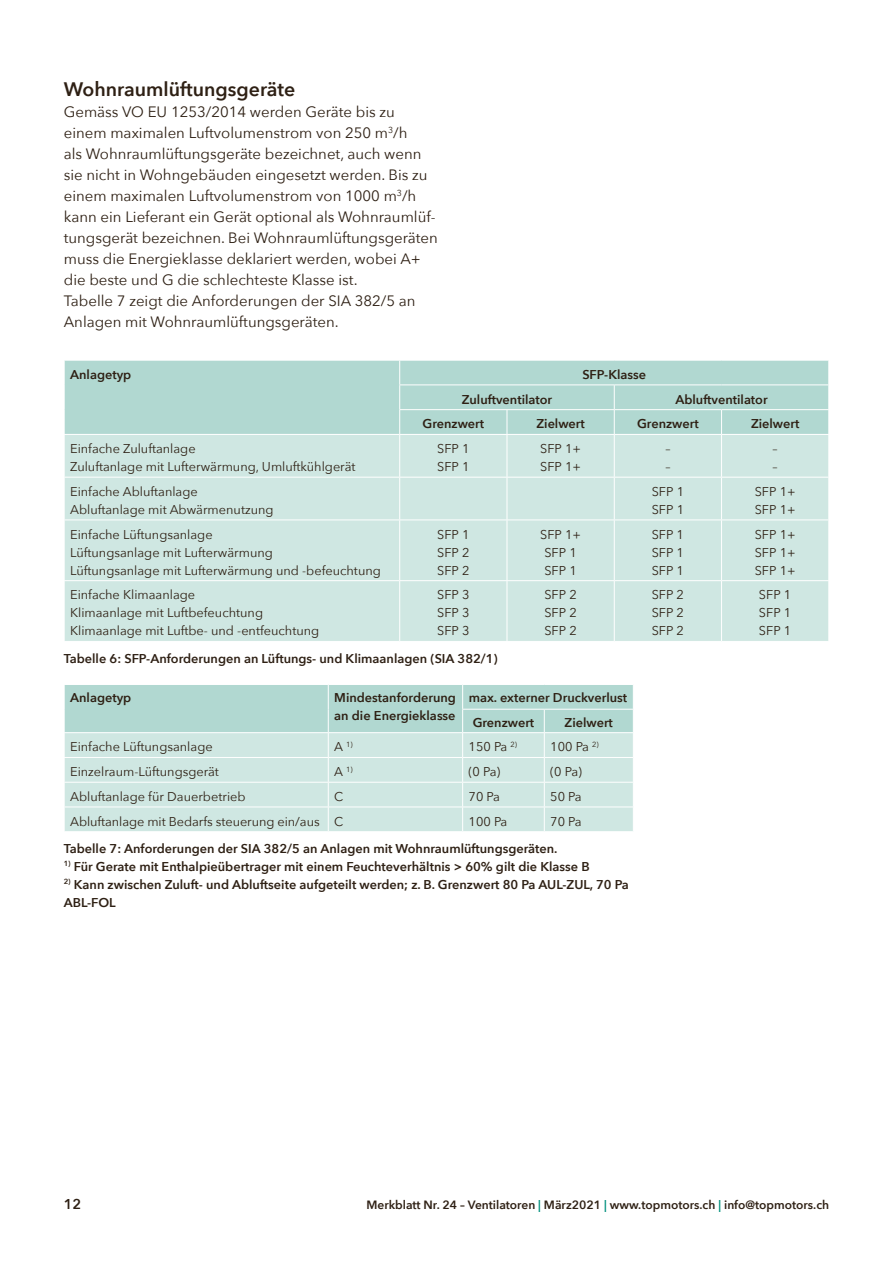
<style>
.page{position:relative;width:893px;height:1263px;background:#fff}
.page>*{position:absolute;margin:0;border:0;box-sizing:border-box;transform-origin:0 0}
.t1{font:600 19.5px "Avenir Next";color:#2e2014}
.t2{font:15px/21px "Avenir Next";color:#2e2014}
.t3{font:600 14.25px "Avenir Next";color:#2e2014}
.t4{font:12.75px/18px "Avenir Next";color:#2e2014}
.t5{font:600 12.75px/18px "Avenir Next";color:#2e2014}
.t6{font:600 12px "Avenir Next";color:#2e2014}
.t7{font:7.5px "Avenir Next";color:#2e2014}
.s1{font-size:12.75px}
.s2{color:#00907d}
</style>
<div class="page">
<svg style="left:64px;top:684px;width:569px;height:147px;background:#c7e3dd"></svg>
<div style="left:65px;top:361px;width:763px;height:73px;background:#b1d8d1"></div>
<div style="left:65px;top:435px;width:763px;height:206px;background:#cfe7e2"></div>
<svg style="left:64px;top:360px;width:1px;height:74px"></svg>
<hr style="left:399px;top:384px;width:108px;height:1px;background:#fff">
<hr style="left:507px;top:384px;width:107px;height:1px;background:#fff">
<hr style="left:614px;top:384px;width:107px;height:1px;background:#fff">
<hr style="left:721px;top:384px;width:108px;height:1px;background:#fff">
<hr style="left:399px;top:409px;width:108px;height:1px;background:#fff">
<svg style="left:399px;top:360px;width:1px;height:74px"></svg>
<hr style="left:507px;top:409px;width:107px;height:1px;background:#fff">
<svg style="left:507px;top:410px;width:1px;height:24px"></svg>
<hr style="left:614px;top:409px;width:107px;height:1px;background:#fff">
<svg style="left:614px;top:385px;width:1px;height:49px"></svg>
<hr style="left:721px;top:409px;width:108px;height:1px;background:#fff">
<svg style="left:721px;top:410px;width:1px;height:24px"></svg>
<svg style="left:828px;top:360px;width:1px;height:74px"></svg>
<hr style="left:399px;top:435px;width:1px;height:42px;background:#fff">
<hr style="left:507px;top:435px;width:1px;height:42px;background:#fff">
<hr style="left:614px;top:435px;width:1px;height:42px;background:#fff">
<hr style="left:721px;top:435px;width:1px;height:42px;background:#fff">
<hr style="left:64px;top:477px;width:336px;height:1px;background:#fff">
<hr style="left:400px;top:477px;width:107px;height:1px;background:#fff">
<hr style="left:399px;top:477px;width:1px;height:42px;background:#fff">
<hr style="left:507px;top:477px;width:107px;height:1px;background:#fff">
<hr style="left:507px;top:477px;width:1px;height:42px;background:#fff">
<hr style="left:614px;top:477px;width:107px;height:1px;background:#fff">
<hr style="left:614px;top:477px;width:1px;height:42px;background:#fff">
<hr style="left:721px;top:477px;width:108px;height:1px;background:#fff">
<hr style="left:721px;top:477px;width:1px;height:42px;background:#fff">
<hr style="left:64px;top:519px;width:336px;height:1px;background:#fff">
<hr style="left:400px;top:519px;width:107px;height:1px;background:#fff">
<hr style="left:399px;top:520px;width:1px;height:60px;background:#fff">
<hr style="left:507px;top:519px;width:107px;height:1px;background:#fff">
<hr style="left:507px;top:520px;width:1px;height:60px;background:#fff">
<hr style="left:614px;top:519px;width:107px;height:1px;background:#fff">
<hr style="left:614px;top:520px;width:1px;height:60px;background:#fff">
<hr style="left:721px;top:519px;width:108px;height:1px;background:#fff">
<hr style="left:721px;top:520px;width:1px;height:60px;background:#fff">
<hr style="left:64px;top:580px;width:336px;height:1px;background:#fff">
<hr style="left:400px;top:580px;width:107px;height:1px;background:#fff">
<hr style="left:399px;top:581px;width:1px;height:60px;background:#fff">
<hr style="left:507px;top:580px;width:107px;height:1px;background:#fff">
<hr style="left:507px;top:581px;width:1px;height:60px;background:#fff">
<hr style="left:614px;top:580px;width:107px;height:1px;background:#fff">
<hr style="left:614px;top:581px;width:1px;height:60px;background:#fff">
<hr style="left:721px;top:580px;width:108px;height:1px;background:#fff">
<hr style="left:721px;top:581px;width:1px;height:60px;background:#fff">
<h1 class="t1" style="left:64px;top:72px;width:233px">Wohnraumlüftungsgeräte</h1>
<p class="t2" style="left:64px;top:101px;width:376px">Gemäss VO EU 1253/2014 werden Geräte bis zu einem maximalen Luftvolumenstrom von 250 m<sup>3</sup>/h<br>als Wohnraumlüftungsgeräte bezeichnet, auch wenn sie nicht in Wohngebäuden eingesetzt werden. Bis zu einem maximalen Luftvolumenstrom von 1000 m<sup>3</sup>/h kann ein Lieferant ein Gerät optional als Wohnraumlüf&shy;tungsgerät bezeichnen. Bei Wohnraumlüftungsgeräten muss die Energieklasse deklariert werden, wobei A+ die beste und G die schlechteste Klasse ist.<br>Tabelle 7 zeigt die Anforderungen der SIA 382/5 an Anlagen mit Wohnraumlüftungsgeräten.</p>
<p class="t5" style="left:70px;top:365px;width:63px">Anlagetyp</p>
<p class="t5" style="left:582px;top:365px;width:65px">SFP-Klasse</p>
<p class="t5" style="left:462px;top:390px;width:92px">Zuluftventilator</p>
<p class="t5" style="left:675px;top:390px;width:94px">Abluftventilator</p>
<p class="t5" style="left:423px;top:415px;width:63px">Grenzwert</p>
<p class="t5" style="left:536px;top:415px;width:50px">Zielwert</p>
<p class="t5" style="left:637px;top:415px;width:63px">Grenzwert</p>
<p class="t5" style="left:751px;top:415px;width:50px">Zielwert</p>
<p class="t4" style="left:70px;top:439px;width:287px">Einfache Zuluftanlage<br>Zuluftanlage mit Lufterwärmung, Umluftkühlgerät</p>
<p class="t4" style="left:437px;top:439px;width:34px">SFP 1<br>SFP 1</p>
<p class="t4" style="left:540px;top:439px;width:42px">SFP 1+<br>SFP 1+</p>
<p class="t4" style="left:665px;top:439px;width:7px">– –</p>
<p class="t4" style="left:773px;top:439px;width:7px">– –</p>
<p class="t4" style="left:70px;top:482px;width:205px">Einfache Abluftanlage<br>Abluftanlage mit Abwärmenutzung</p>
<p class="t4" style="left:652px;top:482px;width:34px">SFP 1<br>SFP 1</p>
<p class="t4" style="left:755px;top:482px;width:42px">SFP 1+<br>SFP 1+</p>
<p class="t4" style="left:70px;top:525px;width:312px">Einfache Lüftungsanlage<br>Lüftungsanlage mit Lufterwärmung<br>Lüftungsanlage mit Lufterwärmung und -befeuchtung</p>
<p class="t4" style="left:437px;top:525px;width:34px;text-align:justify">SFP 1<br>SFP 2<br>SFP 2</p>
<p class="t4" style="left:540px;top:525px;width:42px;text-align:center">SFP 1+<br>SFP 1<br>SFP 1</p>
<p class="t4" style="left:652px;top:525px;width:34px;text-align:justify">SFP 1<br>SFP 1<br>SFP 1</p>
<p class="t4" style="left:755px;top:525px;width:42px;text-align:justify">SFP 1+ SFP 1+ SFP 1+</p>
<p class="t4" style="left:70px;top:585px;width:251px">Einfache Klimaanlage<br>Klimaanlage mit Luftbefeuchtung<br>Klimaanlage mit Luftbe- und -entfeuchtung</p>
<p class="t4" style="left:437px;top:585px;width:34px;text-align:justify">SFP 3<br>SFP 3<br>SFP 3</p>
<p class="t4" style="left:544px;top:585px;width:34px;text-align:justify">SFP 2<br>SFP 2<br>SFP 2</p>
<p class="t4" style="left:652px;top:585px;width:34px;text-align:justify">SFP 2<br>SFP 2<br>SFP 2</p>
<p class="t4" style="left:759px;top:585px;width:34px;text-align:justify">SFP 1<br>SFP 1<br>SFP 1</p>
<p class="t5" style="left:64px;top:649px;width:436px">Tabelle 6: SFP-Anforderungen an Lüftungs- und Klimaanlagen (SIA 382/1)</p>
<p class="t5" style="left:70px;top:688px;width:63px">Anlagetyp</p>
<p class="t5" style="left:334px;top:688px;width:123px">Mindestanforderung an die Energieklasse</p>
<p class="t5" style="left:473px;top:685px;width:156px;line-height:24.8px;text-indent:-4px">max. externer Druckverlust<br>Grenzwert</p>
<p class="t5" style="left:565px;top:713px;width:50px">Zielwert</p>
<p class="t4" style="left:70px;top:737px;width:144px">Einfache Lüftungsanlage</p>
<p class="t7" style="left:334px;top:738px;width:20px"><span class="s1">A</span> 1)</p>
<p class="t4" style="left:469px;top:737px;width:50px">150 Pa <sup>2)</sup></p>
<p class="t4" style="left:550px;top:737px;width:50px">100 Pa <sup>2)</sup></p>
<p class="t4" style="left:70px;top:762px;width:150px">Einzelraum-Lüftungsgerät</p>
<p class="t7" style="left:334px;top:763px;width:20px"><span class="s1">A</span> 1)</p>
<p class="t4" style="left:469px;top:762px;width:33px">(0 Pa)</p>
<p class="t4" style="left:550px;top:762px;width:33px">(0 Pa)</p>
<p class="t4" style="left:70px;top:787px;width:177px">Abluftanlage für Dauerbetrieb</p>
<p class="t4" style="left:334px;top:787px;width:11px">C</p>
<p class="t4" style="left:469px;top:787px;width:33px">70 Pa</p>
<p class="t4" style="left:550px;top:787px;width:33px">50 Pa</p>
<p class="t4" style="left:70px;top:812px;width:275px">Abluftanlage mit Bedarfs steuerung ein/aus C</p>
<p class="t4" style="left:469px;top:812px;width:40px">100 Pa</p>
<p class="t4" style="left:550px;top:812px;width:33px">70 Pa</p>
<p class="t5" style="left:64px;top:839px;width:495px">Tabelle 7: Anforderungen der SIA 382/5 an Anlagen mit Wohnraumlüftungsgeräten.</p>
<p class="t5" style="left:64px;top:857px;width:527px"><sup>1)</sup> Für Gerate mit Enthalpieübertrager mit einem Feuchteverhältnis &gt; 60% gilt die Klasse B</p>
<p class="t5" style="left:64px;top:875px;width:567px"><sup>2)</sup> Kann zwischen Zuluft- und Abluftseite aufgeteilt werden; z. B. Grenzwert 80 Pa AUL-ZUL, 70 Pa<br>ABL-FOL</p>
<p class="t3" style="left:64px;top:1191px;width:19px">12</p>
<p class="t6" style="left:366px;top:1194px;width:464px">Merkblatt Nr. 24 – Ventilatoren <span class="s2">|</span> März2021 <span class="s2">|</span> www.topmotors.ch <span class="s2">|</span> info@topmotors.ch</p>
</div>
